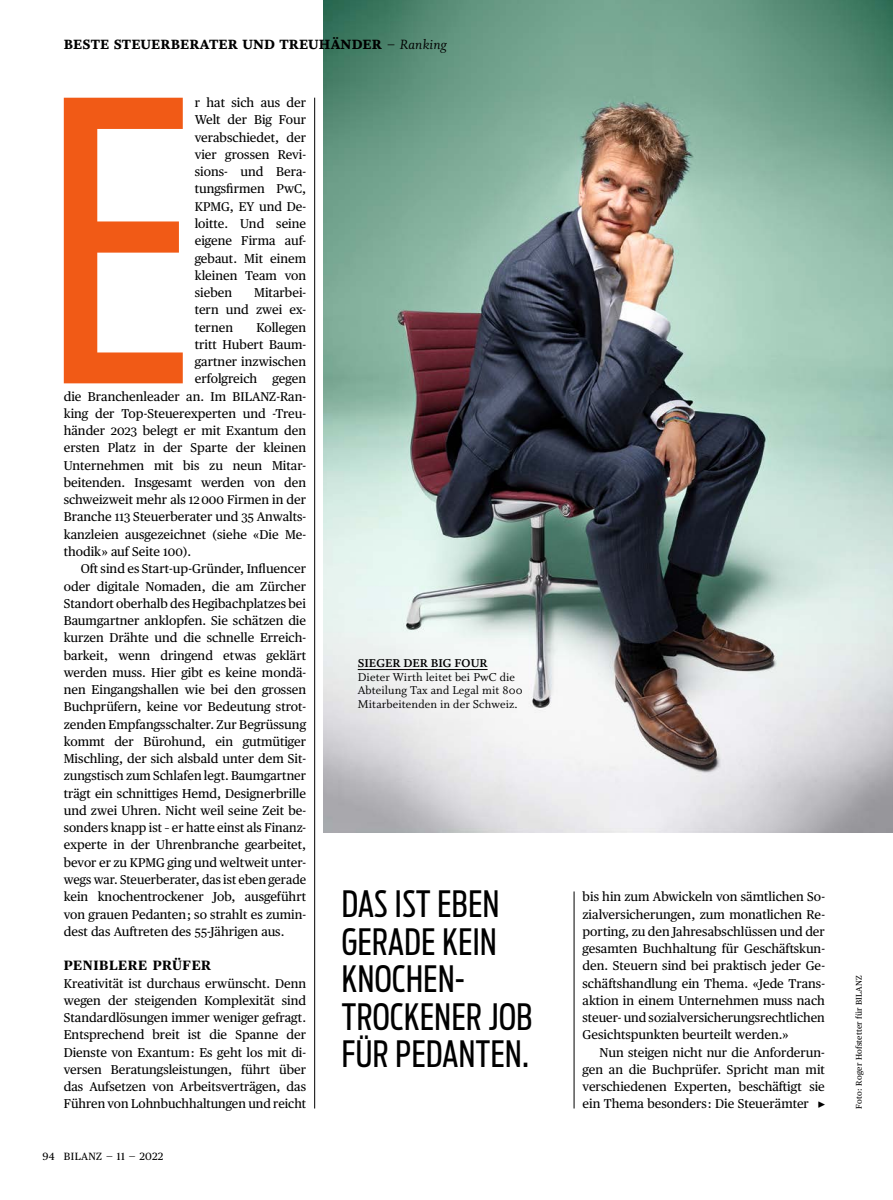
<style>
.page{position:relative;width:893px;height:1200px;background:#fff}
.page>*{position:absolute;margin:0;border:0;box-sizing:border-box;transform-origin:0 0}
.t1{font:extra-condensed 385.2px "Antenna";color:#f15a16}
.t2{font:extra-condensed 36px/37.5px "Antenna";letter-spacing:.015em;color:#000}
.t3{font:900 15px "Whitman";letter-spacing:.01em;color:#000}
.t4{font:700 13.5px "Publico Text";letter-spacing:.04em;color:#000}
.t5{font:12.75px/17.2px "Publico Text";color:#000;text-align:justify}
.t6{font:12.75px/13.5px "Whitman";letter-spacing:.01em;color:#000}
.t7{font:700 12.75px "Whitman";letter-spacing:.005em;color:#000}
.t8{font:10.5px "Publico Text";letter-spacing:.035em;color:#000}
.t9{font:8.25px "Publico Text";letter-spacing:.025em;color:#000}
.t10{font:6px "Carta Std";color:#000}
.s1{font-weight:400;font-style:italic}
.s2{font-size:12.6px}
</style>
<div class="page">
<img style="left:323px;top:0;width:570px;height:832px">
<hr style="left:358px;top:669px;width:130px;height:1px;background:#000">
<hr style="left:314px;top:98px;width:1px;height:1010px;background:#000">
<hr style="left:574px;top:891px;width:1px;height:217px;background:#000">
<p class="t3" style="left:64px;top:36px;width:384px">BESTE STEUERBERATER UND TREUHÄNDER <span class="s1">– Ranking</span></p>
<h1 class="t1" style="left:46px;top:3px;width:151px">E</h1>
<p class="t5" style="left:195px;top:93px;width:113px">r hat sich aus der Welt der Big Four verabschiedet, der vier grossen Revi&shy;sions- und Bera&shy;tungsfirmen PwC, <span class="s2">KPMG</span>, <span class="s2">EY</span> und De&shy;loitte. Und seine eigene Firma auf&shy;gebaut. Mit einem kleinen Team von sieben</p>
<p class="t5" style="left:195px;top:283px;width:113px;text-indent:59px">Mitarbei&shy;tern und zwei ex&shy;ternen</p>
<p class="t5" style="left:256px;top:317px;width:51px">Kollegen</p>
<p class="t5" style="left:195px;top:335px;width:113px">tritt Hubert Baum-</p>
<p class="t5" style="left:195px;top:352px;width:113px">gartner inzwischen</p>
<p class="t5" style="left:195px;top:369px;width:113px">erfolgreich gegen</p>
<p class="t5" style="left:64px;top:386px;width:244px">die Branchenleader an. Im <span class="s2">BILANZ</span>-Ran-</p>
<p class="t5" style="left:64px;top:404px;width:244px">king der Top-Steuerexperten und -Treu-</p>
<p class="t5" style="left:64px;top:421px;width:244px">händer 2023 belegt er mit Exantum den</p>
<p class="t5" style="left:64px;top:438px;width:244px">ersten Platz in der Sparte der kleinen</p>
<p class="t5" style="left:64px;top:455px;width:244px">Unternehmen mit bis zu neun Mitar-</p>
<p class="t5" style="left:64px;top:473px;width:244px">beitenden. Insgesamt werden von den</p>
<p class="t5" style="left:64px;top:490px;width:244px">schweizweit mehr als 12 000 Firmen in der</p>
<p class="t5" style="left:64px;top:507px;width:244px">Branche 113 Steuerberater und 35 Anwalts-</p>
<p class="t5" style="left:64px;top:524px;width:244px">kanzleien ausgezeichnet (siehe «Die Me-</p>
<p class="t5" style="left:64px;top:542px;width:129px">thodik» auf Seite 100).</p>
<p class="t5" style="left:81px;top:559px;width:227px">Oft sind es Start-up-Gründer, Influencer</p>
<p class="t5" style="left:64px;top:576px;width:244px">oder digitale Nomaden, die am Zürcher</p>
<p class="t5" style="left:64px;top:593px;width:244px">Standort oberhalb des Hegibachplatzes bei</p>
<p class="t5" style="left:64px;top:611px;width:244px">Baumgartner anklopfen. Sie schätzen die</p>
<p class="t5" style="left:64px;top:628px;width:244px">kurzen Drähte und die schnelle Erreich-</p>
<p class="t5" style="left:64px;top:645px;width:244px">barkeit, wenn dringend etwas geklärt</p>
<p class="t5" style="left:64px;top:662px;width:244px">werden muss. Hier gibt es keine mondä-</p>
<p class="t5" style="left:64px;top:680px;width:244px">nen Eingangshallen wie bei den grossen</p>
<p class="t5" style="left:64px;top:697px;width:244px">Buchprüfern, keine vor Bedeutung strot-</p>
<p class="t5" style="left:64px;top:714px;width:244px">zenden Empfangsschalter. Zur Begrüssung</p>
<p class="t5" style="left:64px;top:731px;width:244px">kommt der Bürohund, ein gutmütiger</p>
<p class="t5" style="left:64px;top:749px;width:244px">Mischling, der sich alsbald unter dem Sit-</p>
<p class="t5" style="left:64px;top:766px;width:244px">zungstisch zum Schlafen legt. Baumgartner</p>
<p class="t5" style="left:64px;top:783px;width:244px">trägt ein schnittiges Hemd, Designerbrille</p>
<p class="t5" style="left:64px;top:800px;width:244px">und zwei Uhren. Nicht weil seine Zeit be-</p>
<p class="t5" style="left:64px;top:818px;width:244px">sonders knapp ist – er hatte einst als Finanz-</p>
<p class="t5" style="left:64px;top:835px;width:244px">experte in der Uhrenbranche gearbeitet,</p>
<p class="t5" style="left:64px;top:852px;width:244px">bevor er zu <span class="s2">KPMG</span> ging und weltweit unter-</p>
<p class="t5" style="left:64px;top:869px;width:244px">wegs war. Steuerberater, das ist eben gerade</p>
<p class="t5" style="left:64px;top:887px;width:244px">kein knochentrockener Job, ausgeführt</p>
<p class="t5" style="left:64px;top:904px;width:244px">von grauen Pedanten; so strahlt es zumin-</p>
<p class="t5" style="left:64px;top:921px;width:222px">dest das Auftreten des 55-Jährigen aus.</p>
<p class="t4" style="left:64px;top:954px;width:149px">PENIBLERE PRÜFER</p>
<p class="t5" style="left:64px;top:973px;width:244px">Kreativität ist durchaus erwünscht. Denn wegen der steigenden Komplexität sind Standardlösungen immer weniger gefragt.<br>Entsprechend breit ist die Spanne der Dienste von Exantum: Es geht los mit di&shy;versen Beratungsleistungen, führt über das Aufsetzen von Arbeitsverträgen, das Führen von Lohnbuchhaltungen und reicht</p>
<p class="t8" style="left:43px;top:1148px;width:122px">94 BILANZ — 11 — 2022</p>
<p class="t7" style="left:358px;top:656px;width:131px">SIEGER DER BIG FOUR</p>
<p class="t6" style="left:358px;top:670px;width:166px">Dieter Wirth leitet bei PwC die<br>Abteilung Tax and Legal mit 800<br>Mitarbeitenden in der Schweiz.</p>
<h2 class="t2" style="left:342px;top:885px;width:192px">DAS IST EBEN<br>GERADE KEIN<br>KNOCHEN-<br>TROCKENER JOB<br>FÜR PEDANTEN.</h2>
<p class="t5" style="left:583px;top:887px;width:244px">bis hin zum Abwickeln von sämtlichen So&shy;zialversicherungen, zum monatlichen Re&shy;porting, zu den Jahresabschlüssen und der gesamten Buchhaltung für Geschäftskun&shy;den. Steuern sind bei praktisch jeder Ge&shy;schäftshandlung ein Thema. «Jede Trans&shy;aktion in einem Unternehmen muss nach steuer- und sozialversicherungsrechtlichen Gesichtspunkten beurteilt werden.»</p>
<p class="t5" style="left:583px;top:1042px;width:244px;text-indent:17px">Nun steigen nicht nur die Anforderun&shy;gen an die Buchprüfer. Spricht man mit verschiedenen Experten, beschäftigt sie ein Thema besonders: Die Steuerämter</p>
<p class="t10" style="left:818px;top:1100px;width:8px">•</p>
<p class="t9" style="left:853px;top:1108px;width:135px;rotate:-90deg">Foto: Roger Hofstetter für BILANZ</p>
</div>
